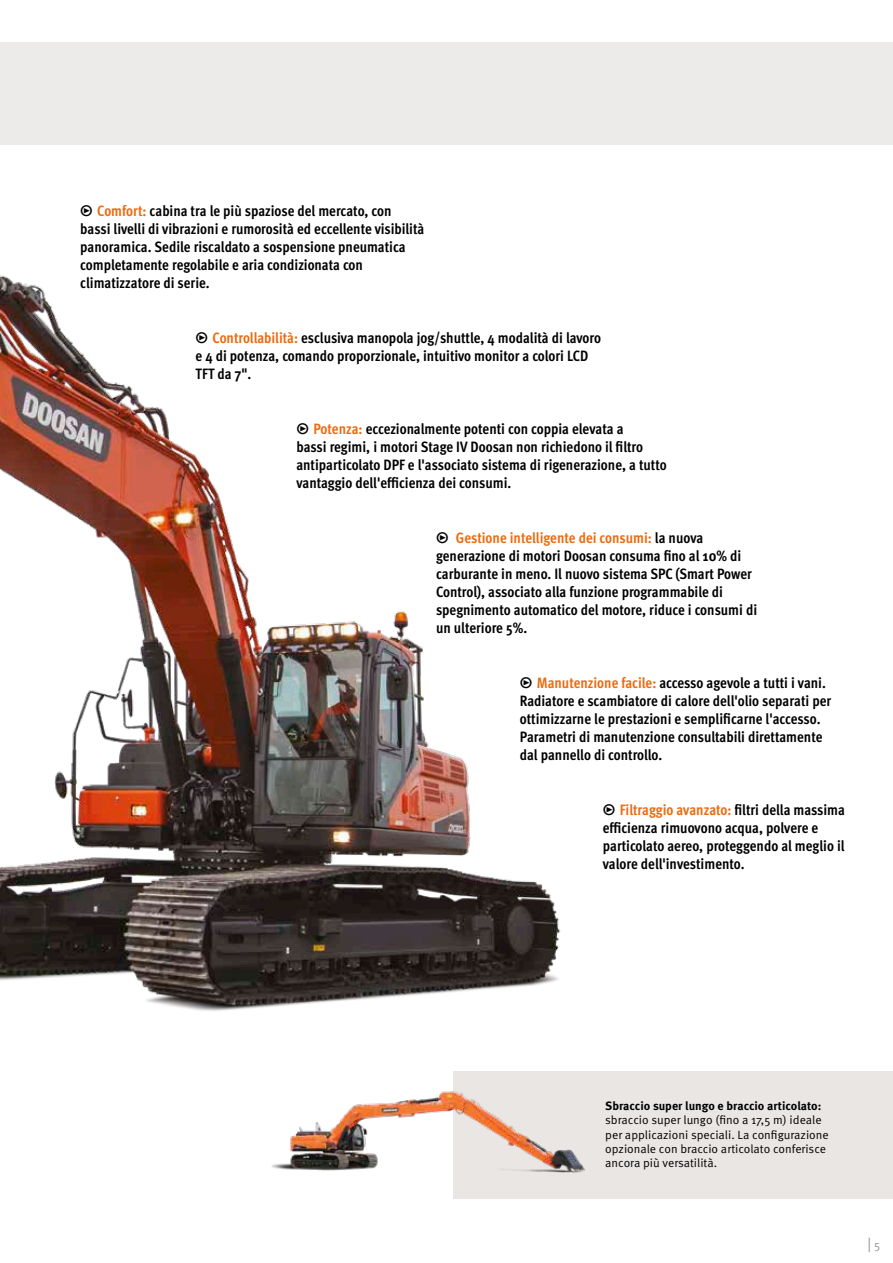
<style>
.page{position:relative;width:893px;height:1263px;background:#fff}
.page>*{position:absolute;margin:0;border:0;box-sizing:border-box;transform-origin:0 0}
.t1{font:700 condensed 15px/18px "Meta Pro";color:#000}
.t2{font:15px "Meta Pro Norm";color:#979296}
.t3{font:12px/14.4px "Meta Pro Norm";color:#000}
.t4{font:700 12px "Meta Pro";color:#000}
.s1{color:#ed6a0f}
.s2{font-size:12px}
</style>
<div class="page">
<div style="left:0;top:43px;width:893px;height:102px;background:#edebe9"></div>
<img style="left:0;top:275px;width:561px;height:736px">
<div style="left:453px;top:1071px;width:440px;height:128px;background:#e9e6e4"></div>
<img style="left:272px;top:1073px;width:314px;height:126px">
<p class="t1" style="left:80px;top:201px;width:345px">̮ <span class="s1">Comfort:</span> cabina tra le più spaziose del mercato, con bassi livelli di vibrazioni e rumorosità ed eccellente visibilità panoramica. Sedile riscaldato a sospensione pneumatica completamente regolabile e aria condizionata con climatizzatore di serie.</p>
<p class="t1" style="left:196px;top:328px;width:407px">̮ <span class="s1">Controllabilità:</span> esclusiva manopola jog/shuttle, 4 modalità di lavoro e 4 di potenza, comando proporzionale, intuitivo monitor a colori LCD<br>TFT da 7".</p>
<p class="t1" style="left:296px;top:419px;width:372px">̮ <span class="s1">Potenza:</span> eccezionalmente potenti con coppia elevata a<br>bassi regimi, i motori Stage IV Doosan non richiedono il filtro antiparticolato DPF e l'associato sistema di rigenerazione, a tutto vantaggio dell'efficienza dei consumi.</p>
<p class="t1" style="left:436px;top:528px;width:323px">̮ <span class="s1">Gestione intelligente dei consumi:</span> la nuova generazione di motori Doosan consuma fino al 10% di carburante in meno. Il nuovo sistema SPC (Smart Power Control), associato alla funzione programmabile di spegnimento automatico del motore, riduce i consumi di un ulteriore 5%.</p>
<p class="t1" style="left:520px;top:673px;width:313px">̮ <span class="s1">Manutenzione facile:</span> accesso agevole a tutti i vani.<br>Radiatore e scambiatore di calore dell'olio separati per ottimizzarne le prestazioni e semplificarne l'accesso.<br>Parametri di manutenzione consultabili direttamente dal pannello di controllo.</p>
<p class="t1" style="left:603px;top:800px;width:244px">̮ <span class="s1">Filtraggio avanzato:</span> filtri della massima efficienza rimuovono acqua, polvere e particolato aereo, proteggendo al meglio il valore dell'investimento.</p>
<p class="t4" style="left:605px;top:1096px;width:218px">Sbraccio super lungo e braccio articolato:</p>
<p class="t3" style="left:605px;top:1112px;width:225px">sbraccio super lungo (fino a 17,5 m) ideale per applicazioni speciali. La configurazione opzionale con braccio articolato conferisce ancora più versatilità.</p>
<p class="t2" style="left:867px;top:1232px;width:14px">| <span class="s2">5</span></p>
</div>
